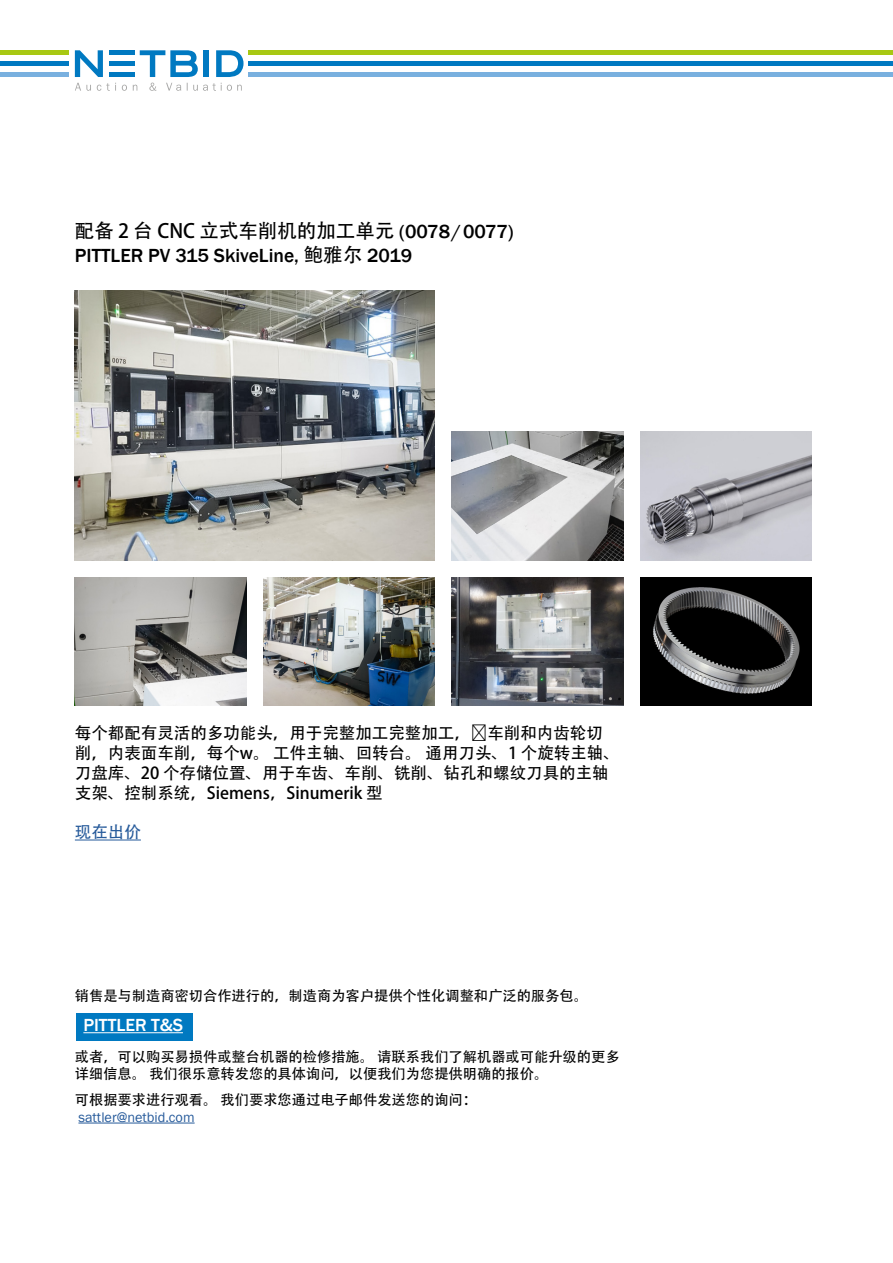
<style>
.page{position:relative;width:893px;height:1263px;background:#fff}
.page>*{position:absolute;margin:0;border:0;box-sizing:border-box;transform-origin:0 0}
.t1{font:500 19.5px "Franklin Gothic";color:#000}
.t2{font:19.5px "Adobe Heiti Std";color:#000}
.t3{font:500 18px "Franklin Gothic";color:#fff}
.t4{font:16.5px/19.8px "Adobe Heiti Std";color:#000}
.t5{font:16.5px "Adobe Heiti Std";color:#275b9b}
.t6{font:14.25px/17.2px "Adobe Heiti Std";color:#000}
.t7{font:14.25px "Franklin Gothic";color:#275b9b}
.s1{font-family:"Franklin Gothic";font-weight:500}
.s2{font-family:"Adobe Heiti Std";font-weight:400}
</style>
<div class="page">
<div style="left:76px;top:1013px;width:116px;height:28px;background:#0079c1"></div>
<div style="left:249px;top:50px;width:644px;height:5px;background:#a8c813"></div>
<div style="left:249px;top:61px;width:644px;height:5px;background:#0079c1"></div>
<div style="left:249px;top:72px;width:644px;height:5px;background:#79b0df"></div>
<div style="left:0;top:50px;width:69px;height:5px;background:#a8c813"></div>
<div style="left:0;top:61px;width:69px;height:5px;background:#0079c1"></div>
<div style="left:0;top:72px;width:69px;height:5px;background:#79b0df"></div>
<svg style="left:75px;top:83px;width:62px;height:8px"></svg>
<svg style="left:149px;top:83px;width:7px;height:8px"></svg>
<svg style="left:166px;top:83px;width:76px;height:8px"></svg>
<svg style="left:216px;top:50px;width:28px;height:27px"></svg>
<div style="left:203px;top:50px;width:6px;height:27px;background:#0079c1"></div>
<svg style="left:140px;top:50px;width:58px;height:27px"></svg>
<div style="left:109px;top:50px;width:26px;height:5px;background:#0079c1"></div>
<div style="left:109px;top:61px;width:26px;height:5px;background:#0079c1"></div>
<div style="left:109px;top:72px;width:26px;height:5px;background:#0079c1"></div>
<svg style="left:75px;top:50px;width:28px;height:27px"></svg>
<hr style="left:83px;top:1032px;width:100px;height:1px;background:#fff">
<hr style="left:78px;top:1123px;width:117px;height:1px;background:#275b9b">
<hr style="left:75px;top:839px;width:66px;height:1px;background:#275b9b">
<img style="left:75px;top:290px;width:360px;height:270px">
<img style="left:75px;top:577px;width:171px;height:129px">
<img style="left:263px;top:577px;width:172px;height:129px">
<img style="left:452px;top:577px;width:171px;height:129px">
<img style="left:452px;top:431px;width:171px;height:129px">
<img style="left:640px;top:431px;width:172px;height:129px">
<img style="left:640px;top:577px;width:172px;height:129px">
<h1 class="t2" style="left:75px;top:219px;width:440px">配备 2 台 CNC 立式车削机的加工单元 <span class="s1">(0078 / 0077)</span></h1>
<h1 class="t1" style="left:75px;top:243px;width:339px">PITTLER PV 315 SkiveLine, <span class="s2">鲍雅尔</span> 2019</h1>
<p class="t4" style="left:75px;top:724px;width:547px">每个都配有灵活的多功能头，用于完整加工完整加工，Ø车削和内齿轮切削，内表面车削，每个w。 工件主轴、回转台。 通用刀头、1 个旋转主轴、刀盘库、20 个存储位置、用于车齿、车削、铣削、钻孔和螺纹刀具的主轴支架、控制系统，Siemens，Sinumerik 型</p>
<p class="t5" style="left:75px;top:822px;width:67px">现在出价</p>
<p class="t6" style="left:75px;top:988px;width:514px">销售是与制造商密切合作进行的，制造商为客户提供个性化调整和广泛的服务包。</p>
<p class="t3" style="left:83px;top:1014px;width:101px">PITTLER T&amp;S</p>
<p class="t6" style="left:75px;top:1048px;width:546px">或者，可以购买易损件或整台机器的检修措施。 请联系我们了解机器或可能升级的更多详细信息。 我们很乐意转发您的具体询问，以便我们为您提供明确的报价。</p>
<p class="t6" style="left:75px;top:1091px;width:404px">可根据要求进行观看。 我们要求您通过电子邮件发送您的询问：</p>
<p class="t7" style="left:78px;top:1108px;width:118px">sattler@netbid.com</p>
</div>
